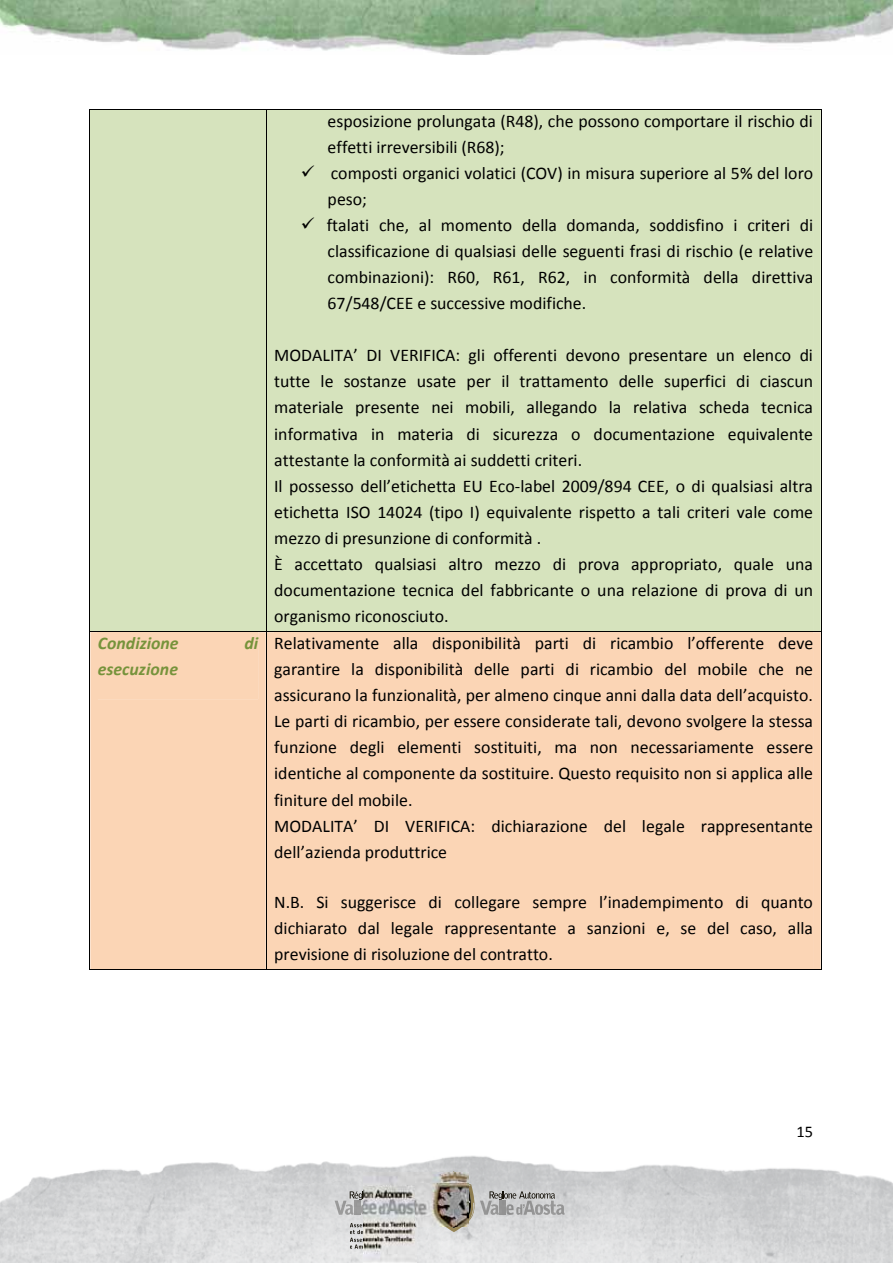
<style>
.page{position:relative;width:893px;height:1263px;background:#fff}
.page>*{position:absolute;margin:0;border:0;box-sizing:border-box;transform-origin:0 0}
.t1{font:17.85px/26.1px "Calibri";color:#000}
.t2{font:italic 700 17.85px "Calibri";color:#76933b}
.t3{font:16.35px "Calibri";color:#000}
</style>
<div class="page">
<img style="left:0;top:1155px;width:893px;height:108px">
<img style="left:0;top:0;width:893px;height:55px">
<img style="left:480px;top:1201px;width:9px;height:14px">
<svg style="left:489px;top:1191px;width:75px;height:24px;background:#ababab"></svg>
<img style="left:335px;top:1201px;width:10px;height:14px">
<svg style="left:345px;top:1191px;width:18px;height:24px"></svg>
<img style="left:445px;top:1184px;width:33px;height:48px">
<img style="left:472px;top:1202px;width:2px;height:19px">
<img style="left:451px;top:1188px;width:21px;height:40px">
<svg style="left:468px;top:1185px;width:3px;height:17px"></svg>
<img style="left:453px;top:1171px;width:16px;height:5px">
<svg style="left:350px;top:1223px;width:13px;height:26px"></svg>
<div style="left:90px;top:110px;width:176px;height:521px;background:#d6e3bd"></div>
<div style="left:267px;top:110px;width:554px;height:521px;background:#d6e3bd"></div>
<div style="left:274px;top:110px;width:539px;height:26px;background:#d6e3bd"></div>
<div style="left:274px;top:136px;width:539px;height:26px;background:#d6e3bd"></div>
<div style="left:274px;top:162px;width:539px;height:26px;background:#d6e3bd"></div>
<div style="left:274px;top:188px;width:539px;height:26px;background:#d6e3bd"></div>
<div style="left:274px;top:214px;width:539px;height:26px;background:#d6e3bd"></div>
<div style="left:274px;top:240px;width:539px;height:26px;background:#d6e3bd"></div>
<div style="left:274px;top:266px;width:539px;height:26px;background:#d6e3bd"></div>
<div style="left:274px;top:292px;width:539px;height:26px;background:#d6e3bd"></div>
<div style="left:274px;top:318px;width:539px;height:27px;background:#d6e3bd"></div>
<div style="left:274px;top:345px;width:539px;height:26px;background:#d6e3bd"></div>
<div style="left:274px;top:371px;width:539px;height:26px;background:#d6e3bd"></div>
<div style="left:274px;top:397px;width:539px;height:26px;background:#d6e3bd"></div>
<div style="left:274px;top:423px;width:539px;height:26px;background:#d6e3bd"></div>
<div style="left:274px;top:449px;width:539px;height:26px;background:#d6e3bd"></div>
<div style="left:274px;top:475px;width:539px;height:26px;background:#d6e3bd"></div>
<div style="left:274px;top:501px;width:539px;height:26px;background:#d6e3bd"></div>
<div style="left:274px;top:527px;width:539px;height:26px;background:#d6e3bd"></div>
<div style="left:274px;top:553px;width:539px;height:26px;background:#d6e3bd"></div>
<div style="left:274px;top:579px;width:539px;height:26px;background:#d6e3bd"></div>
<div style="left:274px;top:605px;width:539px;height:26px;background:#d6e3bd"></div>
<hr style="left:90px;top:109px;width:176px;height:1px;background:#000">
<hr style="left:266px;top:109px;width:555px;height:1px;background:#000">
<hr style="left:89px;top:110px;width:1px;height:521px;background:#000">
<hr style="left:266px;top:110px;width:1px;height:521px;background:#000">
<hr style="left:821px;top:110px;width:1px;height:521px;background:#000">
<div style="left:90px;top:632px;width:176px;height:337px;background:#fbd5b5"></div>
<div style="left:98px;top:632px;width:160px;height:26px;background:#fbd5b5"></div>
<div style="left:98px;top:658px;width:160px;height:41px;background:#fbd5b5"></div>
<div style="left:267px;top:632px;width:554px;height:337px;background:#fbd5b5"></div>
<div style="left:274px;top:632px;width:539px;height:26px;background:#fbd5b5"></div>
<div style="left:274px;top:658px;width:539px;height:26px;background:#fbd5b5"></div>
<div style="left:274px;top:684px;width:539px;height:26px;background:#fbd5b5"></div>
<div style="left:274px;top:710px;width:539px;height:26px;background:#fbd5b5"></div>
<div style="left:274px;top:736px;width:539px;height:26px;background:#fbd5b5"></div>
<div style="left:274px;top:762px;width:539px;height:27px;background:#fbd5b5"></div>
<div style="left:274px;top:789px;width:539px;height:26px;background:#fbd5b5"></div>
<div style="left:274px;top:815px;width:539px;height:26px;background:#fbd5b5"></div>
<div style="left:274px;top:841px;width:539px;height:26px;background:#fbd5b5"></div>
<div style="left:274px;top:867px;width:539px;height:24px;background:#fbd5b5"></div>
<div style="left:274px;top:891px;width:539px;height:26px;background:#fbd5b5"></div>
<div style="left:274px;top:917px;width:539px;height:26px;background:#fbd5b5"></div>
<div style="left:274px;top:943px;width:539px;height:26px;background:#fbd5b5"></div>
<hr style="left:90px;top:631px;width:176px;height:1px;background:#000">
<hr style="left:266px;top:631px;width:555px;height:1px;background:#000">
<hr style="left:89px;top:632px;width:1px;height:337px;background:#000">
<hr style="left:90px;top:969px;width:176px;height:1px;background:#000">
<hr style="left:266px;top:632px;width:1px;height:337px;background:#000">
<hr style="left:266px;top:969px;width:555px;height:1px;background:#000">
<hr style="left:821px;top:632px;width:1px;height:337px;background:#000">
<img style="left:363px;top:1172px;width:53px;height:91px">
<img style="left:415px;top:1172px;width:53px;height:54px">
<p class="t2" style="left:98px;top:632px;width:82px">Condizione</p>
<p class="t2" style="left:244px;top:632px;width:15px">di</p>
<p class="t2" style="left:98px;top:658px;width:82px">esecuzione</p>
<p class="t1" style="left:327px;top:108px;width:488px">esposizione prolungata (R48), che possono comportare il rischio di effetti irreversibili (R68);<br>composti organici volatici (COV) in misura superiore al 5% del loro peso;<br>ftalati che, al momento della domanda, soddisfino i criteri di classificazione di qualsiasi delle seguenti frasi di rischio (e relative combinazioni): R60, R61, R62, in conformità della direttiva 67/548/CEE e successive modifiche.</p>
<p class="t1" style="left:274px;top:343px;width:540px">MODALITA’ DI VERIFICA: gli offerenti devono presentare un elenco di tutte le sostanze usate per il trattamento delle superfici di ciascun materiale presente nei mobili, allegando la relativa scheda tecnica informativa in materia di sicurezza o documentazione equivalente attestante la conformità ai suddetti criteri.<br>Il possesso dell’etichetta EU Eco-label 2009/894 CEE, o di qualsiasi altra etichetta ISO 14024 (tipo I) equivalente rispetto a tali criteri vale come mezzo di presunzione di conformità .<br>È accettato qualsiasi altro mezzo di prova appropriato, quale una documentazione tecnica del fabbricante o una relazione di prova di un organismo riconosciuto.</p>
<p class="t1" style="left:274px;top:630px;width:541px">Relativamente alla disponibilità parti di ricambio l’offerente deve garantire la disponibilità delle parti di ricambio del mobile che ne assicurano la funzionalità, per almeno cinque anni dalla data dell’acquisto.<br>Le parti di ricambio, per essere considerate tali, devono svolgere la stessa funzione degli elementi sostituiti, ma non necessariamente essere identiche al componente da sostituire. Questo requisito non si applica alle finiture del mobile.<br>MODALITA’ DI VERIFICA: dichiarazione del legale rappresentante dell’azienda produttrice</p>
<p class="t1" style="left:274px;top:889px;width:540px;text-align:justify">N.B. Si suggerisce di collegare sempre l’inadempimento di quanto dichiarato dal legale rappresentante a sanzioni e, se del caso, alla previsione di risoluzione del contratto.</p>
<p class="t3" style="left:796px;top:1121px;width:18px">15</p>
</div>
